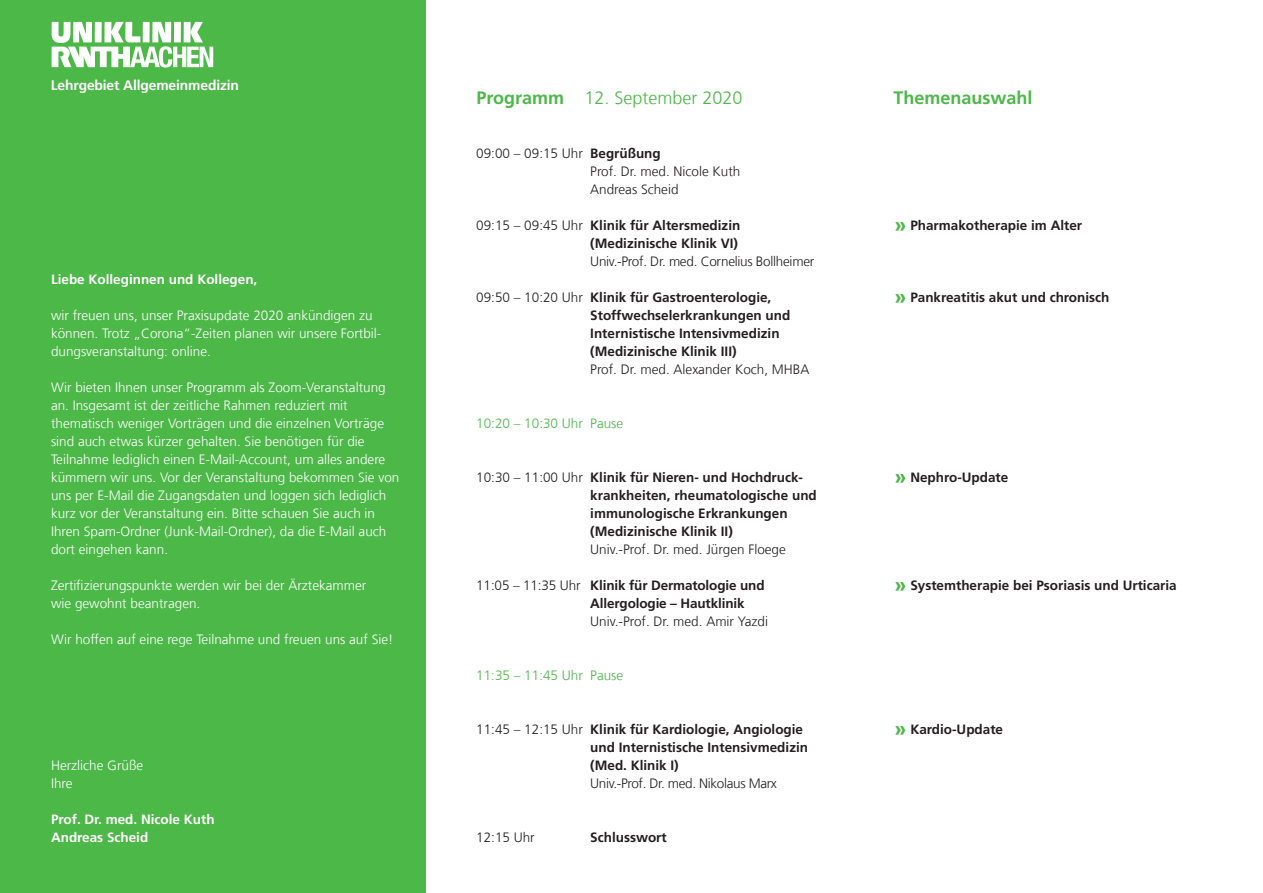
<style>
.page{position:relative;width:1263px;height:893px;background:#fff}
.page>*{position:absolute;margin:0;border:0;box-sizing:border-box;transform-origin:0 0}
.t1{font:300 18px "Frutiger LT Com";color:#4cb848}
.t2{font:700 18px "Frutiger LT Com";color:#4cb848}
.t3{font:700 13.8px "Frutiger LT Com";letter-spacing:-.01em;color:#fff}
.t4{font:300 13.5px/18px "Frutiger LT Com";color:#fff}
.t5{font:700 13.5px/18px "Frutiger LT Com";color:#231f20}
.t6{font:300 13.5px/18px "Frutiger LT Com";color:#231f20}
.t7{font:700 13.5px/18px "Frutiger LT Com";color:#fff}
.t8{font:300 13.5px "Frutiger LT Com";color:#4cb848}
.t9{font:300 13.5px "Frutiger LT Com";letter-spacing:-.02em;color:#231f20}
.t10{font:300 13.5px "Frutiger LT Com";letter-spacing:-.025em;color:#231f20}
.s1{font-weight:700}
.s2{font-weight:300}
.s3{font-size:21px;color:#4cb848}
</style>
<div class="page">
<div style="left:0;top:0;width:425px;height:893px;background:#4cb848"></div>
<svg style="left:52px;top:22px;width:161px;height:46px"></svg>
<p class="t3" style="left:51px;top:77px;width:190px">Lehrgebiet Allgemeinmedizin</p>
<p class="t7" style="left:51px;top:270px;width:208px">Liebe Kolleginnen und Kollegen,</p>
<p class="t4" style="left:51px;top:306px;width:331px">wir freuen uns, unser Praxisupdate 2020 ankündigen zu können. Trotz „Corona“-Zeiten planen wir unsere Fortbil&shy;dungsveranstaltung: online.</p>
<p class="t4" style="left:51px;top:378px;width:350px">Wir bieten Ihnen unser Programm als Zoom-Veranstaltung an. Insgesamt ist der zeitliche Rahmen reduziert mit thematisch weniger Vorträgen und die einzelnen Vorträge sind auch etwas kürzer gehalten. Sie benötigen für die Teilnahme lediglich einen E-Mail-Account, um alles andere kümmern wir uns. Vor der Veranstaltung bekommen Sie von uns per E-Mail die Zugangsdaten und loggen sich lediglich kurz vor der Veranstaltung ein. Bitte schauen Sie auch in Ihren Spam-Ordner (Junk-Mail-Ordner), da die E-Mail auch dort eingehen kann.</p>
<p class="t4" style="left:51px;top:576px;width:317px">Zertifizierungspunkte werden wir bei der Ärztekammer wie gewohnt beantragen.</p>
<p class="t4" style="left:51px;top:630px;width:344px">Wir hoffen auf eine rege Teilnahme und freuen uns auf Sie!</p>
<p class="t4" style="left:51px;top:756px;width:94px">Herzliche Grüße<br>Ihre</p>
<p class="t7" style="left:51px;top:810px;width:165px">Prof. Dr. med. Nicole Kuth<br>Andreas Scheid</p>
<h1 class="t1" style="left:476px;top:87px;width:268px"><span class="s1">Programm</span> 12. September 2020</h1>
<h1 class="t2" style="left:893px;top:87px;width:141px">Themenauswahl</h1>
<p class="t6" style="left:590px;top:144px;width:152px;text-indent:-114px">09:00 – 09:15 Uhr <span class="s1">Begrüßung<br></span>Prof. Dr. med. Nicole Kuth<br>Andreas Scheid</p>
<p class="t5" style="left:476px;top:216px;width:266px;text-align:right"><span class="s2">09:15 – 09:45 Uhr</span> Klinik für Altersmedizin (Medizinische Klinik VI)</p>
<p class="t9" style="left:590px;top:254px;width:225px">Univ.-Prof. Dr. med. Cornelius Bollheimer</p>
<p class="t5" style="left:590px;top:288px;width:202px;text-indent:-114px"><span class="s2">09:50 – 10:20 Uhr</span> Klinik für Gastroenterologie, Stoffwechselerkrankungen und Internistische Intensivmedizin (Medizinische Klinik III)</p>
<p class="t6" style="left:590px;top:360px;width:221px">Prof. Dr. med. Alexander Koch, MHBA</p>
<p class="t8" style="left:476px;top:415px;width:149px">10:20 – 10:30 Uhr Pause</p>
<p class="t5" style="left:590px;top:468px;width:228px;text-indent:-114px"><span class="s2">10:30 – 11:00 Uhr</span> Klinik für Nieren- und Hochdruck&shy;krankheiten, rheumatologische und immunologische Erkrankungen (Medizinische Klinik II)</p>
<p class="t6" style="left:590px;top:540px;width:197px">Univ.-Prof. Dr. med. Jürgen Floege</p>
<p class="t5" style="left:590px;top:576px;width:176px;text-indent:-114px"><span class="s2">11:05 – 11:35 Uhr</span> Klinik für Dermatologie und<br>Allergologie – Hautklinik</p>
<p class="t6" style="left:590px;top:612px;width:179px">Univ.-Prof. Dr. med. Amir Yazdi</p>
<p class="t8" style="left:476px;top:667px;width:149px">11:35 – 11:45 Uhr Pause</p>
<p class="t5" style="left:590px;top:720px;width:219px;text-indent:-114px"><span class="s2">11:45 – 12:15 Uhr</span> Klinik für Kardiologie, Angiologie und Internistische Intensivmedizin (Med. Klinik I)</p>
<p class="t10" style="left:590px;top:775px;width:188px">Univ.-Prof. Dr. med. Nikolaus Marx</p>
<p class="t6" style="left:476px;top:828px;width:60px">12:15 Uhr</p>
<p class="t5" style="left:590px;top:828px;width:78px">Schlusswort</p>
<p class="t5" style="left:895px;top:216px;width:189px"><span class="s3">»</span> Pharmakotherapie im Alter</p>
<p class="t5" style="left:895px;top:288px;width:216px"><span class="s3">»</span> Pankreatitis akut und chronisch</p>
<p class="t5" style="left:895px;top:468px;width:115px"><span class="s3">»</span> Nephro-Update</p>
<p class="t5" style="left:895px;top:576px;width:283px"><span class="s3">»</span> Systemtherapie bei Psoriasis und Urticaria</p>
<p class="t5" style="left:895px;top:720px;width:110px"><span class="s3">»</span> Kardio-Update</p>
</div>
